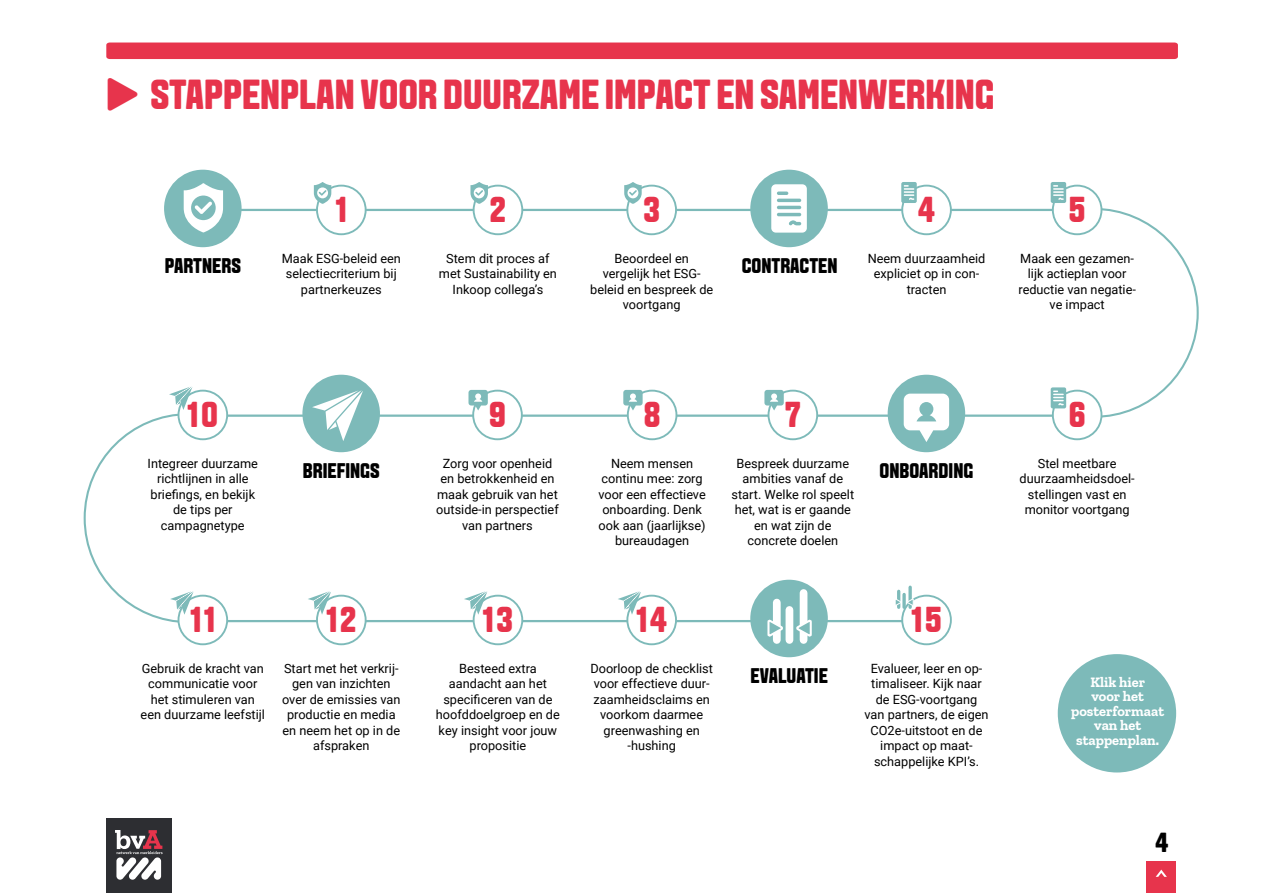
<style>
.page{position:relative;width:1263px;height:893px;background:#fff}
.page>*{position:absolute;margin:0;border:0;box-sizing:border-box;transform-origin:0 0}
.t1{font:42px "Aveny TPRO Extrabold";color:#e7344c}
.t2{font:36px "Aveny TPRO Extrabold";letter-spacing:.07em;color:#e7344c}
.t3{font:27.6px "Aveny TPRO Extrabold";color:#000}
.t4{font:21.15px "Aveny TPRO Extrabold";color:#000}
.t5{font:700 14.4px/14.4px "Zilla Slab";color:#fff;text-align:center}
.t6{font:12.75px/15.6px "Roboto";color:#000;text-align:center}
</style>
<div class="page">
<div style="left:1146px;top:861px;width:30px;height:32px;background:#e7344c"></div>
<svg style="left:1156px;top:870px;width:11px;height:7px"></svg>
<div style="left:106px;top:818px;width:66px;height:75px;background:#2d2e32"></div>
<svg style="left:115px;top:830px;width:48px;height:50px"></svg>
<div style="left:164px;top:170px;width:78px;height:77px;background:#7dbab9;border-radius:50%"></div>
<div style="left:302px;top:375px;width:78px;height:77px;background:#7dbab9;border-radius:50%"></div>
<div style="left:750px;top:170px;width:78px;height:77px;background:#7dbab9;border-radius:50%"></div>
<div style="left:888px;top:375px;width:77px;height:77px;background:#7dbab9;border-radius:50%"></div>
<div style="left:750px;top:580px;width:78px;height:77px;background:#7dbab9;border-radius:50%"></div>
<hr style="left:203px;top:209px;width:874px;height:2px;background:#7dbab9">
<hr style="left:203px;top:414px;width:874px;height:3px;background:#7dbab9">
<hr style="left:203px;top:620px;width:736px;height:2px;background:#7dbab9">
<div style="left:106px;top:43px;width:1072px;height:16px;background:#e7344c"></div>
<svg style="left:184px;top:183px;width:39px;height:49px"></svg>
<div style="left:317px;top:186px;width:49px;height:48px;background:#fff;border-radius:50%"></div>
<div style="left:316px;top:185px;width:51px;height:50px;border:2px solid #7dbab9;border-radius:50%"></div>
<div style="left:473px;top:391px;width:49px;height:48px;background:#fff;border-radius:50%"></div>
<div style="left:472px;top:390px;width:51px;height:50px;border:2px solid #7dbab9;border-radius:50%"></div>
<div style="left:178px;top:391px;width:49px;height:48px;background:#fff;border-radius:50%"></div>
<div style="left:178px;top:390px;width:50px;height:50px;border:2px solid #7dbab9;border-radius:50%"></div>
<div style="left:178px;top:596px;width:49px;height:48px;background:#fff;border-radius:50%"></div>
<div style="left:178px;top:595px;width:50px;height:50px;border:2px solid #7dbab9;border-radius:50%"></div>
<div style="left:317px;top:596px;width:49px;height:48px;background:#fff;border-radius:50%"></div>
<div style="left:316px;top:595px;width:51px;height:50px;border:2px solid #7dbab9;border-radius:50%"></div>
<div style="left:902px;top:186px;width:49px;height:48px;background:#fff;border-radius:50%"></div>
<div style="left:901px;top:185px;width:51px;height:50px;border:2px solid #7dbab9;border-radius:50%"></div>
<div style="left:902px;top:596px;width:49px;height:48px;background:#fff;border-radius:50%"></div>
<div style="left:901px;top:595px;width:51px;height:50px;border:2px solid #7dbab9;border-radius:50%"></div>
<div style="left:474px;top:186px;width:48px;height:48px;background:#fff;border-radius:50%"></div>
<div style="left:473px;top:185px;width:50px;height:50px;border:2px solid #7dbab9;border-radius:50%"></div>
<div style="left:628px;top:391px;width:48px;height:48px;background:#fff;border-radius:50%"></div>
<div style="left:627px;top:390px;width:50px;height:50px;border:2px solid #7dbab9;border-radius:50%"></div>
<div style="left:474px;top:596px;width:48px;height:48px;background:#fff;border-radius:50%"></div>
<div style="left:473px;top:595px;width:50px;height:50px;border:2px solid #7dbab9;border-radius:50%"></div>
<div style="left:1053px;top:186px;width:48px;height:48px;background:#fff;border-radius:50%"></div>
<div style="left:1052px;top:185px;width:50px;height:50px;border:2px solid #7dbab9;border-radius:50%"></div>
<div style="left:1053px;top:391px;width:48px;height:48px;background:#fff;border-radius:50%"></div>
<div style="left:1052px;top:390px;width:50px;height:50px;border:2px solid #7dbab9;border-radius:50%"></div>
<div style="left:627px;top:186px;width:49px;height:48px;background:#fff;border-radius:50%"></div>
<div style="left:626px;top:185px;width:51px;height:50px;border:2px solid #7dbab9;border-radius:50%"></div>
<div style="left:768px;top:391px;width:49px;height:48px;background:#fff;border-radius:50%"></div>
<div style="left:767px;top:390px;width:51px;height:50px;border:2px solid #7dbab9;border-radius:50%"></div>
<div style="left:627px;top:596px;width:49px;height:48px;background:#fff;border-radius:50%"></div>
<div style="left:626px;top:595px;width:51px;height:50px;border:2px solid #7dbab9;border-radius:50%"></div>
<svg style="left:314px;top:182px;width:17px;height:22px"></svg>
<svg style="left:470px;top:182px;width:18px;height:22px"></svg>
<svg style="left:624px;top:182px;width:18px;height:22px"></svg>
<svg style="left:771px;top:184px;width:36px;height:49px"></svg>
<svg style="left:904px;top:394px;width:45px;height:48px"></svg>
<svg style="left:312px;top:390px;width:51px;height:51px"></svg>
<div style="left:773px;top:603px;width:8px;height:37px;background:#fff"></div>
<div style="left:785px;top:610px;width:8px;height:30px;background:#fff"></div>
<div style="left:800px;top:593px;width:7px;height:47px;background:#fff"></div>
<svg style="left:767px;top:618px;width:16px;height:18px"></svg>
<svg style="left:796px;top:618px;width:16px;height:18px"></svg>
<svg style="left:901px;top:182px;width:16px;height:21px"></svg>
<svg style="left:1051px;top:182px;width:15px;height:21px"></svg>
<svg style="left:1051px;top:387px;width:15px;height:21px"></svg>
<svg style="left:764px;top:390px;width:20px;height:20px"></svg>
<svg style="left:623px;top:390px;width:20px;height:20px"></svg>
<svg style="left:468px;top:390px;width:20px;height:20px"></svg>
<svg style="left:169px;top:387px;width:23px;height:23px"></svg>
<svg style="left:170px;top:591px;width:24px;height:24px"></svg>
<svg style="left:308px;top:591px;width:23px;height:24px"></svg>
<svg style="left:464px;top:591px;width:23px;height:24px"></svg>
<svg style="left:618px;top:591px;width:23px;height:24px"></svg>
<hr style="left:897px;top:591px;width:3px;height:16px;background:#7dbab9">
<svg style="left:902px;top:594px;width:4px;height:13px"></svg>
<svg style="left:908px;top:587px;width:4px;height:20px"></svg>
<svg style="left:895px;top:598px;width:19px;height:8px"></svg>
<div style="left:1058px;top:654px;width:118px;height:118px;background:#7dbab9;border-radius:50%"></div>
<h1 class="t1" style="left:106px;top:67px;width:889px">▶ STAPPENPLAN VOOR DUURZAME IMPACT EN SAMENWERKING</h1>
<h3 class="t4" style="left:165px;top:252px;width:78px">PARTNERS</h3>
<h2 class="t2" style="left:336px;top:186px;width:12px">1</h2>
<p class="t6" style="left:282px;top:250px;width:121px">Maak ESG-beleid een selectiecriterium bij partnerkeuzes</p>
<h2 class="t2" style="left:490px;top:186px;width:18px">2</h2>
<p class="t6" style="left:439px;top:250px;width:120px">Stem dit proces af met Sustainability en<br>Inkoop collega’s</p>
<h2 class="t2" style="left:643px;top:186px;width:18px">3</h2>
<p class="t6" style="left:590px;top:250px;width:125px">Beoordeel en vergelijk het ESG&shy;beleid en bespreek de voortgang</p>
<h3 class="t4" style="left:742px;top:252px;width:97px">CONTRACTEN</h3>
<h2 class="t2" style="left:918px;top:186px;width:18px">4</h2>
<p class="t6" style="left:868px;top:250px;width:119px">Neem duurzaamheid expliciet op in con&shy;tracten</p>
<h2 class="t2" style="left:1069px;top:186px;width:18px">5</h2>
<p class="t6" style="left:1018px;top:250px;width:119px">Maak een gezamen&shy;lijk actieplan voor reductie van negatie&shy;ve impact</p>
<h2 class="t2" style="left:188px;top:391px;width:32px">10</h2>
<h2 class="t2" style="left:489px;top:391px;width:18px">9</h2>
<p class="t6" style="left:148px;top:455px;width:112px">Integreer duurzame richtlijnen in alle briefings, en bekijk de tips per campagnetype</p>
<h3 class="t4" style="left:303px;top:457px;width:78px">BRIEFINGS</h3>
<h2 class="t2" style="left:191px;top:596px;width:26px">11</h2>
<h2 class="t2" style="left:327px;top:596px;width:31px">12</h2>
<p class="t6" style="left:141px;top:660px;width:126px">Gebruik de kracht van communicatie voor het stimuleren van een duurzame leefstijl</p>
<p class="t6" style="left:282px;top:660px;width:120px">Start met het verkrij&shy;gen van inzichten over de emissies van productie en media en neem het op in de afspraken</p>
<p class="t6" style="left:436px;top:455px;width:124px">Zorg voor openheid en betrokkenheid en maak gebruik van het outside-in perspectief van partners</p>
<h2 class="t2" style="left:483px;top:596px;width:32px">13</h2>
<p class="t6" style="left:436px;top:660px;width:125px">Besteed extra aandacht aan het specificeren van de hoofddoelgroep en de key insight voor jouw propositie</p>
<h2 class="t2" style="left:644px;top:391px;width:18px">8</h2>
<p class="t6" style="left:598px;top:455px;width:109px">Neem mensen continu mee: zorg voor een effectieve onboarding. Denk ook aan (jaarlijkse) bureaudagen</p>
<h2 class="t2" style="left:785px;top:391px;width:17px">7</h2>
<p class="t6" style="left:731px;top:455px;width:124px">Bespreek duurzame ambities vanaf de start. Welke rol speelt het, wat is er gaande en wat zijn de concrete doelen</p>
<h3 class="t4" style="left:879px;top:457px;width:95px">ONBOARDING</h3>
<h2 class="t2" style="left:636px;top:596px;width:32px">14</h2>
<p class="t6" style="left:590px;top:660px;width:124px">Doorloop de checklist voor effectieve duur&shy;zaamheidsclaims en voorkom daarmee greenwashing en -hushing</p>
<h3 class="t4" style="left:750px;top:662px;width:79px">EVALUATIE</h3>
<h2 class="t2" style="left:911px;top:596px;width:32px">15</h2>
<p class="t6" style="left:864px;top:660px;width:126px">Evalueer, leer en op&shy;timaliseer. Kijk naar de ESG-voortgang van partners, de eigen<br>CO2e-uitstoot en de impact op maat&shy;schappelijke KPI’s.</p>
<h2 class="t2" style="left:1069px;top:391px;width:18px">6</h2>
<p class="t6" style="left:1019px;top:455px;width:116px">Stel meetbare duurzaamheidsdoel&shy;stellingen vast en monitor voortgang</p>
<p class="t5" style="left:1071px;top:675px;width:94px">Klik hier<br>voor het posterformaat van het stappenplan.</p>
<h3 class="t3" style="left:1155px;top:824px;width:14px">4</h3>
</div>
